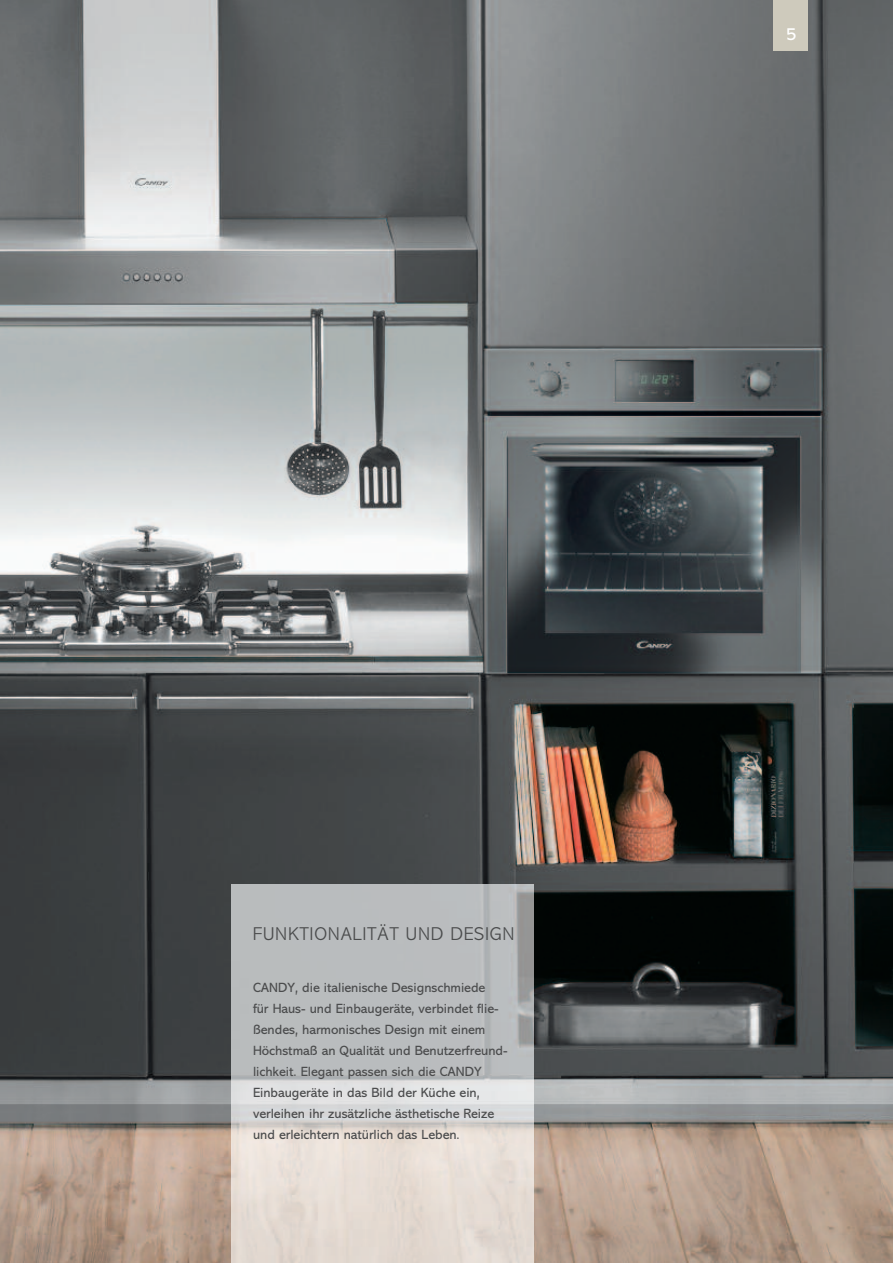
<style>
.page{position:relative;width:893px;height:1263px;background:#fff}
.page>*{position:absolute;margin:0;border:0;box-sizing:border-box;transform-origin:0 0}
.t1{font:300 18.75px "M Abadi";letter-spacing:.04em;color:#4b4c4d}
.t2{font:18px "M Abadi";color:#fff}
.t3{font:13.5px/21px "M Abadi";color:#4b4c4d}
</style>
<div class="page">
<img style="left:0;top:0;width:893px;height:1263px">
<img style="left:232px;top:884px;width:302px;height:379px">
<div style="left:774px;top:0;width:34px;height:51px;background:#cecabc"></div>
<h2 class="t2" style="left:786px;top:28px;width:12px">5</h2>
<h1 class="t1" style="left:253px;top:927px;width:263px">FUNKTIONALITÄT UND DESIGN</h1>
<p class="t3" style="left:253px;top:978px;width:256px">CANDY, die italienische Designschmiede<br>für Haus- und Einbaugeräte, verbindet flie&shy;ßendes, harmonisches Design mit einem Höchstmaß an Qualität und Benutzerfreund&shy;lichkeit. Elegant passen sich die CANDY Einbaugeräte in das Bild der Küche ein, verleihen ihr zusätzliche ästhetische Reize und erleichtern natürlich das Leben.</p>
</div>
